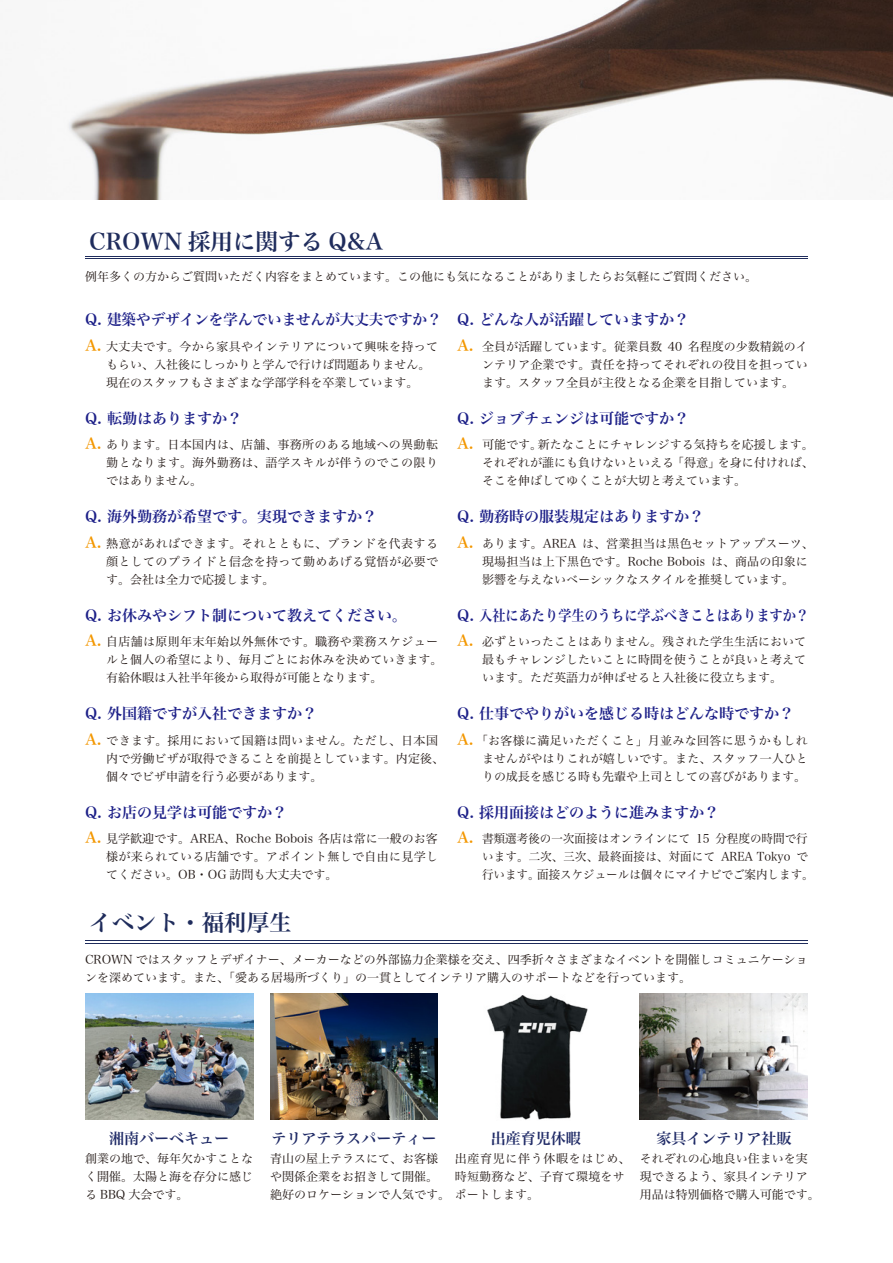
<style>
.page{position:relative;width:893px;height:1263px;background:#fff}
.page>*{position:absolute;margin:0;border:0;box-sizing:border-box;transform-origin:0 0}
.t1{font:22.5px "Hira Min Pro W6";color:#1f2c5c}
.t2{font:15px "Hira Min Pro W6";color:#1d2088}
.t3{font:15px "Hira Min Pro W6";color:#1f2a66}
.t4{font:12px/18px "Hira Min Pro W3";color:#221815;text-align:justify}
.t5{font:12px/18px "Hira Min Pro W3";color:#221815;scale:.96 1}
.t6{font:12px/18px "Hira Min Pro W3";letter-spacing:.055em;color:#221815}
.s1{font-family:"Hira Min Pro W6";font-size:15px;color:#f39700}
</style>
<div class="page">
<hr style="left:85px;top:256px;width:723px;height:1px;background:#1f2c5c">
<hr style="left:85px;top:258px;width:723px;height:1px;background:#1f2c5c">
<hr style="left:85px;top:940px;width:723px;height:1px;background:#1f2c5c">
<hr style="left:85px;top:942px;width:723px;height:1px;background:#1f2c5c">
<img style="left:67px;top:0;width:826px;height:199px">
<img style="left:640px;top:993px;width:168px;height:126px">
<img style="left:270px;top:993px;width:168px;height:126px">
<img style="left:487px;top:995px;width:101px;height:125px">
<img style="left:85px;top:993px;width:168px;height:126px">
<h1 class="t1" style="left:89px;top:221px;width:295px">CROWN 採用に関する Q&amp;A</h1>
<p class="t4" style="left:85px;top:266px;width:673px">例年多くの方からご質問いただく内容をまとめています。この他にも気になることがありましたらお気軽にご質問ください。</p>
<p class="t2" style="left:85px;top:307px;width:358px">Q. 建築やデザインを学んでいませんが大丈夫ですか？</p>
<p class="t4" style="left:106px;top:336px;width:333px;text-align:left;text-indent:-21px"><span class="s1">A.</span> 大丈夫です。今から家具やインテリアについて興味を持ってもらい、入社後にしっかりと学んで行けば問題ありません。現在のスタッフもさまざまな学部学科を卒業しています。</p>
<p class="t2" style="left:85px;top:405px;width:159px">Q. 転勤はありますか？</p>
<p class="t4" style="left:106px;top:434px;width:333px;text-indent:-21px"><span class="s1">A.</span> あります。日本国内は、店舗、事務所のある地域への異動転勤となります。海外勤務は、語学スキルが伴うのでこの限りではありません。</p>
<p class="t2" style="left:85px;top:503px;width:294px">Q. 海外勤務が希望です。実現できますか？</p>
<p class="t4" style="left:106px;top:533px;width:333px;text-indent:-21px"><span class="s1">A.</span> 熱意があればできます。それとともに、ブランドを代表する顔としてのプライドと信念を持って勤めあげる覚悟が必要です。会社は全力で応援します。</p>
<p class="t2" style="left:85px;top:602px;width:324px">Q. お休みやシフト制について教えてください。</p>
<p class="t4" style="left:106px;top:632px;width:337px;text-align:left;text-indent:-21px"><span class="s1">A.</span> 自店舗は原則年末年始以外無休です。職務や業務スケジュールと個人の希望により、毎月ごとにお休みを決めていきます。有給休暇は入社半年後から取得が可能となります。</p>
<p class="t2" style="left:85px;top:700px;width:234px">Q. 外国籍ですが入社できますか？</p>
<p class="t4" style="left:106px;top:730px;width:339px;text-align:left;text-indent:-21px"><span class="s1">A.</span> できます。採用において国籍は問いません。ただし、日本国内で労働ビザが取得できることを前提としています。内定後、個々でビザ申請を行う必要があります。</p>
<p class="t2" style="left:85px;top:799px;width:204px">Q. お店の見学は可能ですか？</p>
<p class="t4" style="left:106px;top:829px;width:333px;text-indent:-21px"><span class="s1">A.</span> 見学歓迎です。AREA、Roche Bobois 各店は常に一般のお客様が来られている店舗です。アポイント無しで自由に見学してください。OB・OG 訪問も大丈夫です。</p>
<h1 class="t1" style="left:89px;top:903px;width:226px">イベント・福利厚生　</h1>
<p class="t2" style="left:457px;top:307px;width:234px">Q. どんな人が活躍していますか？</p>
<p class="t4" style="left:482px;top:336px;width:327px;text-indent:-25px"><span class="s1">A.</span> 全員が活躍しています。従業員数 40 名程度の少数精鋭のインテリア企業です。責任を持ってそれぞれの役目を担っています。スタッフ全員が主役となる企業を目指しています。</p>
<p class="t2" style="left:457px;top:405px;width:234px">Q. ジョブチェンジは可能ですか？</p>
<p class="t4" style="left:482px;top:434px;width:333px;text-indent:-25px"><span class="s1">A.</span> 可能です。新たなことにチャレンジする気持ちを応援します。それぞれが誰にも負けないといえる「得意」を身に付ければ、そこを伸ばしてゆくことが大切と考えています。</p>
<p class="t2" style="left:457px;top:503px;width:249px">Q. 勤務時の服装規定はありますか？</p>
<p class="t4" style="left:482px;top:533px;width:333px;text-align:left;text-indent:-25px"><span class="s1">A.</span> あります。AREA は、営業担当は黒色セットアップスーツ、現場担当は上下黒色です。Roche Bobois は、商品の印象に影響を与えないベーシックなスタイルを推奨しています。</p>
<p class="t2" style="left:457px;top:602px;width:354px">Q. 入社にあたり学生のうちに学ぶべきことはありますか？</p>
<p class="t4" style="left:482px;top:632px;width:326px;text-indent:-25px"><span class="s1">A.</span> 必ずといったことはありません。残された学生生活において最もチャレンジしたいことに時間を使うことが良いと考えています。ただ英語力が伸ばせると入社後に役立ちます。</p>
<p class="t2" style="left:457px;top:700px;width:339px">Q. 仕事でやりがいを感じる時はどんな時ですか？</p>
<p class="t4" style="left:482px;top:730px;width:327px;text-indent:-25px"><span class="s1">A.</span> 「お客様に満足いただくこと」月並みな回答に思うかもしれませんがやはりこれが嬉しいです。また、スタッフ一人ひとりの成長を感じる時も先輩や上司としての喜びがあります。</p>
<p class="t2" style="left:457px;top:799px;width:264px">Q. 採用面接はどのように進みますか？</p>
<p class="t5" style="left:482px;top:829px;width:347px;text-indent:-25px"><span class="s1">A.</span> 書類選考後の一次面接はオンラインにて 15 分程度の時間で行います。二次、三次、最終面接は、対面にて AREA Tokyo で行います。面接スケジュールは個々にマイナビでご案内します。</p>
<p class="t4" style="left:85px;top:950px;width:724px">CROWN ではスタッフとデザイナー、メーカーなどの外部協力企業様を交え、四季折々さまざまなイベントを開催しコミュニケーションを深めています。また、「愛ある居場所づくり」の一貫としてインテリア購入のサポートなどを行っています。</p>
<p class="t3" style="left:109px;top:1125px;width:122px">湘南バーベキュー</p>
<p class="t3" style="left:271px;top:1125px;width:166px">テリアテラスパーティー</p>
<p class="t3" style="left:491px;top:1125px;width:91px">出産育児休暇</p>
<p class="t3" style="left:656px;top:1125px;width:136px">家具インテリア社販</p>
<p class="t4" style="left:85px;top:1148px;width:170px">創業の地で、毎年欠かすことなく開催。太陽と海を存分に感じる BBQ 大会です。</p>
<p class="t4" style="left:270px;top:1148px;width:270px;text-align:left">青山の屋上テラスにて、お客様<br>や関係企業をお招きして開催。<br>絶好のロケーションで人気です。ポートします。</p>
<p class="t6" style="left:455px;top:1148px;width:177px">出産育児に伴う休暇をはじめ、時短勤務など、子育て環境をサ</p>
<p class="t4" style="left:640px;top:1148px;width:181px;text-align:left">それぞれの心地良い住まいを実現できるよう、家具インテリア用品は特別価格で購入可能です。</p>
</div>
